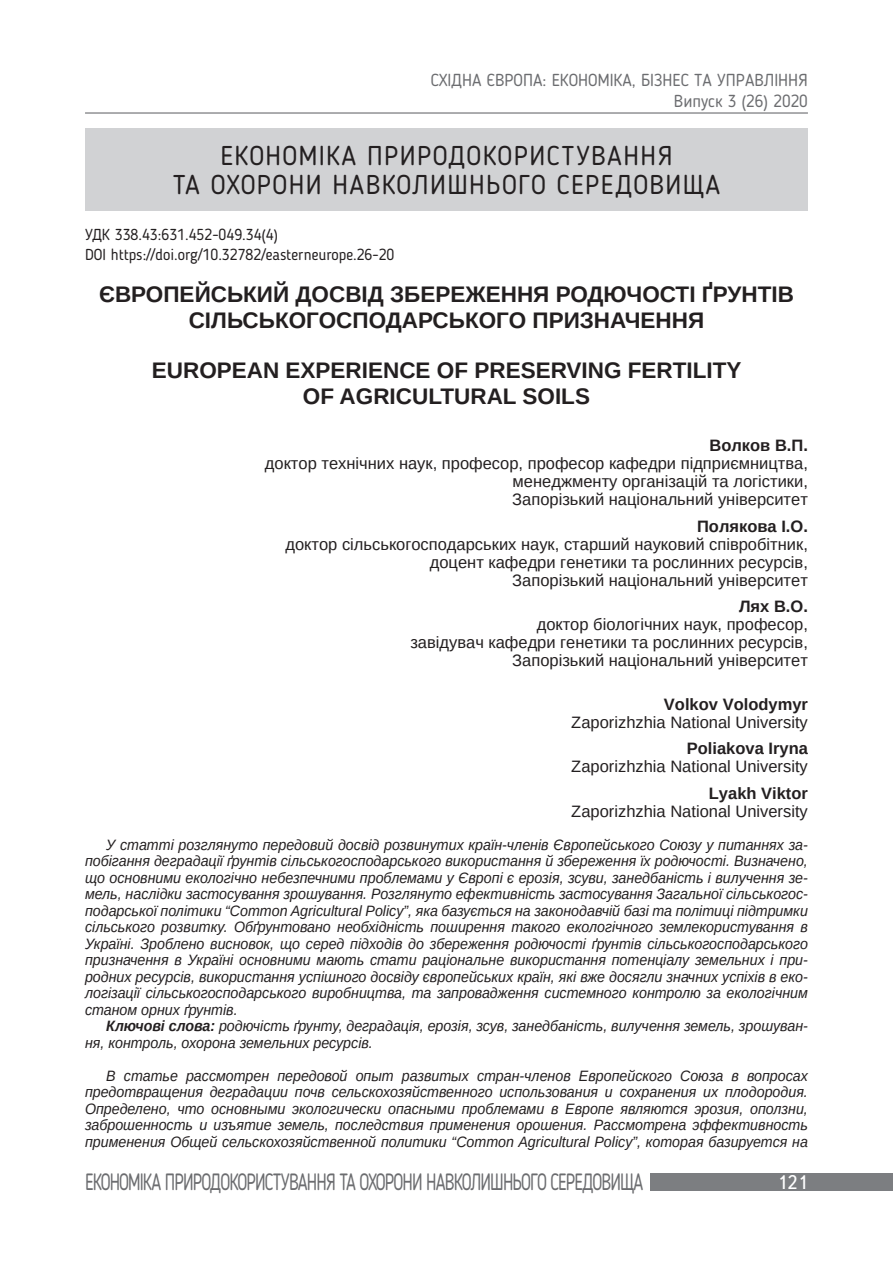
<style>
.page{position:relative;width:893px;height:1263px;background:#fff}
.page>*{position:absolute;margin:0;border:0;box-sizing:border-box;transform-origin:0 0}
.Раздел{font:27px/28.5px "Blogger Sans";letter-spacing:.05em;color:#231f20;text-align:center}
.t1{font:23.4px "Blogger Sans";letter-spacing:-.05em;color:#6c6d70;scale:.77 1}
.Заголовок{font:700 22.5px/25.5px "Arimo";color:#231f20;text-align:center}
.Заголовок_ENG{font:700 22.5px/25.5px "Arimo";color:#231f20;text-align:center}
.t2{font:19.5px "Ukrainian Text";color:#fff}
.t3{font:17.25px/20.7px "Blogger Sans";color:#6c6d70;text-align:right}
.Должность{font:16.5px "Arimo";color:#231f20}
.Фамилия_ENG{font:700 16.5px "Arimo";color:#231f20}
.Фамилия{font:700 16.5px "Arimo";color:#231f20}
.DOI{font:15.75px "Blogger Sans";color:#231f20}
.УДК{font:15.75px "Blogger Sans";color:#231f20}
.Анотация_N{font:italic 15px/16.5px "Arimo";color:#231f20;text-align:justify;scale:.95 1}
.Анотация_рус{font:italic 15px/16.5px "Arimo";color:#231f20;text-align:justify;scale:.95 1}
.Ключевые_слова_укр{font:italic 15px/16.5px "Arimo";color:#231f20;scale:.95 1}
.s1{font-weight:700}
</style>
<div class="page">
<hr style="left:85px;top:112px;width:723px;height:2px;background:#6c6d70">
<div style="left:651px;top:1173px;width:242px;height:18px;background:#7c7e81"></div>
<div style="left:85px;top:128px;width:723px;height:82px;background:#d1d2d4"></div>
<p class="t3" style="left:431px;top:69px;width:379px">СХІДНА ЄВРОПА: ЕКОНОМІКА, БІЗНЕС ТА УПРАВЛІННЯ<br>Випуск 3 (26) 2020</p>
<p class="Раздел" style="left:173px;top:141px;width:549px">ЕКОНОМІКА ПРИРОДОКОРИСТУВАННЯ<br>ТА ОХОРОНИ НАВКОЛИШНЬОГО СЕРЕДОВИЩА</p>
<p class="УДК" style="left:85px;top:225px;width:195px">УДК 338.43:631.452-049.34(4)</p>
<p class="DOI" style="left:85px;top:245px;width:311px">DOI https://doi.org/10.32782/easterneurope.26-20</p>
<p class="Заголовок" style="left:99px;top:282px;width:696px">ЄВРОПЕЙСЬКИЙ ДОСВІД ЗБЕРЕЖЕННЯ РОДЮЧОСТІ ҐРУНТІВ<br>СІЛЬСЬКОГОСПОДАРСЬКОГО ПРИЗНАЧЕННЯ</p>
<p class="Заголовок_ENG" style="left:152px;top:358px;width:591px">EUROPEAN EXPERIENCE OF PRESERVING FERTILITY<br>OF AGRICULTURAL SOILS</p>
<p class="Фамилия" style="left:709px;top:434px;width:100px">Волков В.П.</p>
<p class="Должность" style="left:265px;top:453px;width:544px">доктор технічних наук, професор, професор кафедри підприємництва,</p>
<p class="Должность" style="left:513px;top:471px;width:297px">менеджменту організацій та логістики,</p>
<p class="Должность" style="left:512px;top:489px;width:297px">Запорізький національний університет</p>
<p class="Фамилия" style="left:697px;top:515px;width:112px">Полякова І.О.</p>
<p class="Должность" style="left:285px;top:534px;width:524px">доктор сільськогосподарських наук, старший науковий співробітник,</p>
<p class="Должность" style="left:430px;top:552px;width:380px">доцент кафедри генетики та рослинних ресурсів,</p>
<p class="Должность" style="left:512px;top:570px;width:297px">Запорізький національний університет</p>
<p class="Фамилия" style="left:739px;top:595px;width:70px">Лях В.О.</p>
<p class="Должность" style="left:537px;top:614px;width:273px">доктор біологічних наук, професор,</p>
<p class="Должность" style="left:410px;top:632px;width:399px">завідувач кафедри генетики та рослинних ресурсів,</p>
<p class="Должность" style="left:512px;top:650px;width:297px">Запорізький національний університет</p>
<p class="Фамилия_ENG" style="left:664px;top:692px;width:145px">Volkov Volodymyr</p>
<p class="Должность" style="left:571px;top:711px;width:238px">Zaporizhzhia National University</p>
<p class="Фамилия_ENG" style="left:687px;top:737px;width:123px">Poliakova Iryna</p>
<p class="Должность" style="left:571px;top:756px;width:238px">Zaporizhzhia National University</p>
<p class="Фамилия_ENG" style="left:709px;top:781px;width:101px">Lyakh Viktor</p>
<p class="Должность" style="left:571px;top:800px;width:238px">Zaporizhzhia National University</p>
<p class="Анотация_N" style="left:85px;top:836px;width:762px;text-indent:21px">У статті розглянуто передовий досвід розвинутих країн-членів Європейського Союзу у питаннях за&shy;побігання деградації ґрунтів сільськогосподарського використання й збереження їх родючості. Визначено, що основними екологічно небезпечними проблемами у Європі є ерозія, зсуви, занедбаність і вилучення зе&shy;мель, наслідки застосування зрошування. Розглянуто ефективність застосування Загальної сільськогос&shy;подарської політики “Common Agricultural Policy”, яка базується на законодавчій базі та політиці підтримки сільського розвитку. Обґрунтовано необхідність поширення такого екологічного землекористування в Україні. Зроблено висновок, що серед підходів до збереження родючості ґрунтів сільськогосподарського призначення в Україні основними мають стати раціональне використання потенціалу земельних і при&shy;родних ресурсів, використання успішного досвіду європейських країн, які вже досягли значних успіхів в еко&shy;логізації сільськогосподарського виробництва, та запровадження системного контролю за екологічним станом орних ґрунтів.</p>
<p class="Ключевые_слова_укр" style="left:85px;top:1018px;width:762px;text-indent:21px"><span class="s1">Ключові слова:</span> родючість ґрунту, деградація, ерозія, зсув, занедбаність, вилучення земель, зрошуван&shy;ня, контроль, охорона земельних ресурсів.</p>
<p class="Анотация_рус" style="left:85px;top:1067px;width:762px;text-indent:21px">В статье рассмотрен передовой опыт развитых стран-членов Европейского Союза в вопросах предотвращения деградации почв сельскохозяйственного использования и сохранения их плодородия.<br>Определено, что основными экологически опасными проблемами в Европе являются эрозия, оползни, заброшенность и изъятие земель, последствия применения орошения. Рассмотрена эффективность применения Общей сельскохозяйственной политики “Common Agricultural Policy”, которая базируется на</p>
<h2 class="t1" style="left:85px;top:1168px;width:726px">ЕКОНОМІКА ПРИРОДОКОРИСТУВАННЯ ТА ОХОРОНИ НАВКОЛИШНЬОГО СЕРЕДОВИЩА</h2>
<h3 class="t2" style="left:777px;top:1172px;width:32px">121</h3>
</div>
